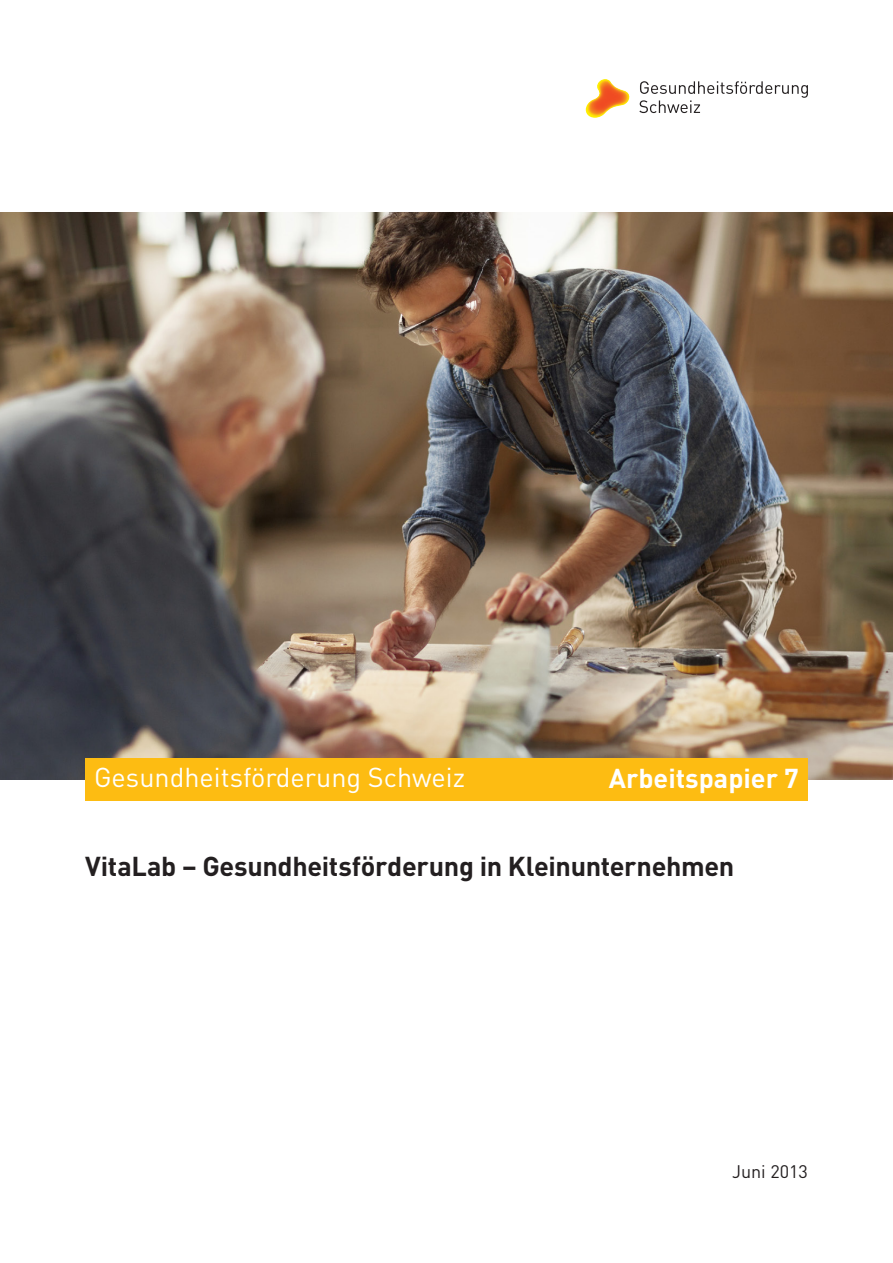
<style>
.page{position:relative;width:893px;height:1263px;background:#fff}
.page>*{position:absolute;margin:0;border:0;box-sizing:border-box;transform-origin:0 0}
.t1{font:700 27px "DINOT";letter-spacing:-.015em;color:#231f20}
.t2{font:27px "DINOT";color:#fff}
.t3{font:700 27px "DINOT";color:#fff}
.t4{font:18px "DINOT";color:#231f20}
</style>
<div class="page">
<img style="left:0;top:212px;width:893px;height:567px">
<div style="left:85px;top:758px;width:723px;height:42px;background:#fdbc12"></div>
<svg style="left:639px;top:81px;width:169px;height:32px"></svg>
<img style="left:586px;top:79px;width:44px;height:39px">
<p class="t2" style="left:94px;top:759px;width:373px">Gesundheitsförderung Schweiz</p>
<p class="t3" style="left:609px;top:760px;width:191px">Arbeitspapier 7</p>
<p class="t1" style="left:85px;top:848px;width:651px">VitaLab – Gesundheitsförderung in Kleinunternehmen</p>
<p class="t4" style="left:732px;top:1160px;width:77px">Juni 2013</p>
</div>
